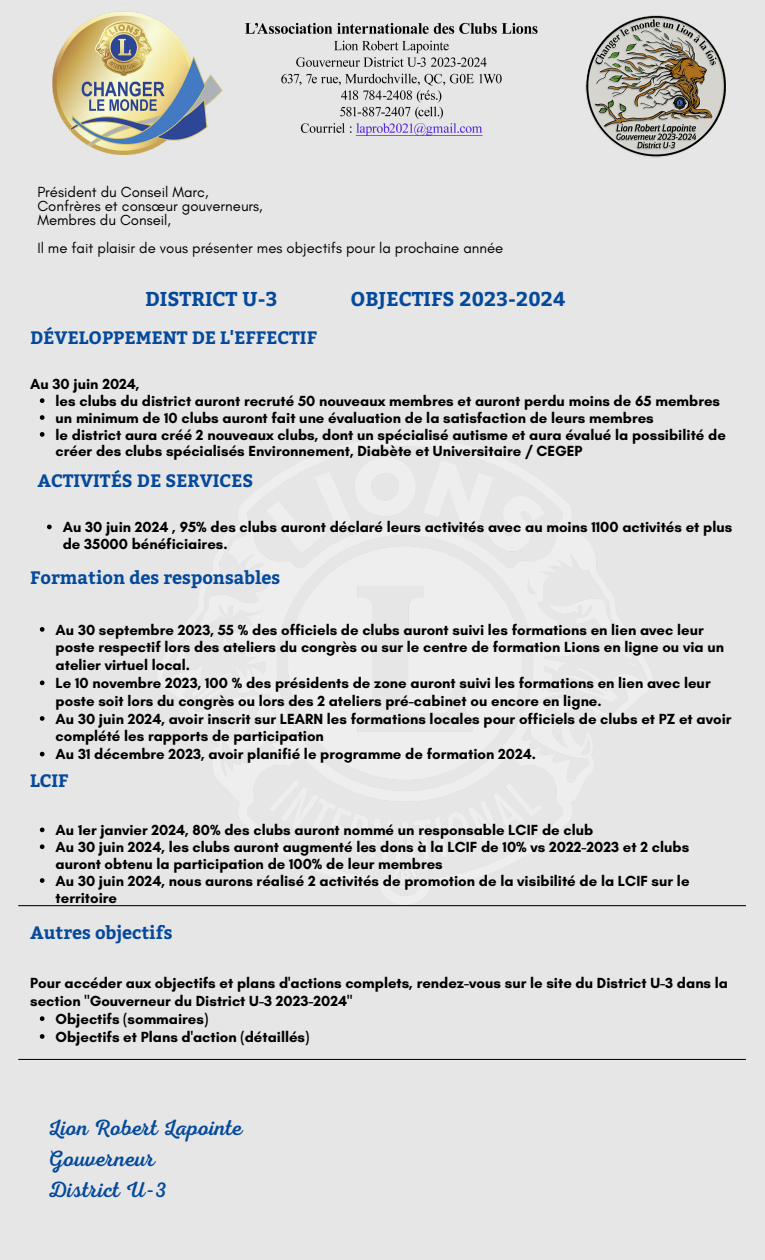
<style>
.page{position:relative;width:765px;height:1260px;background:#e6e6e6}
.page>*{position:absolute;margin:0;border:0;box-sizing:border-box;transform-origin:0 0}
.t1{font:22.25px "Nexa Script";color:#04499b}
.t2{font:700 20px "Bitter";color:#04499b}
.t3{font:700 19.88px "Bitter";color:#04499b}
.t4{font:700 17.88px "Bitter";color:#04499b}
.t5{font:700 14.88px/17.8px "Glacial Indifference";color:#000}
.t6{font:14.88px "Glacial Indifference";color:#000}
</style>
<div class="page">
<svg style="left:40px;top:398px;width:5px;height:5px"></svg>
<svg style="left:40px;top:415px;width:5px;height:5px"></svg>
<svg style="left:40px;top:432px;width:5px;height:5px"></svg>
<svg style="left:47px;top:525px;width:5px;height:4px"></svg>
<svg style="left:40px;top:627px;width:5px;height:5px"></svg>
<svg style="left:40px;top:680px;width:5px;height:5px"></svg>
<svg style="left:40px;top:716px;width:5px;height:5px"></svg>
<svg style="left:40px;top:752px;width:5px;height:4px"></svg>
<svg style="left:40px;top:828px;width:5px;height:4px"></svg>
<svg style="left:40px;top:844px;width:5px;height:5px"></svg>
<svg style="left:40px;top:878px;width:5px;height:5px"></svg>
<svg style="left:40px;top:1016px;width:5px;height:5px"></svg>
<svg style="left:40px;top:1034px;width:5px;height:5px"></svg>
<hr style="left:18px;top:905px;width:728px;height:1px;background:#000">
<hr style="left:18px;top:1059px;width:728px;height:1px;background:#000">
<img style="left:52px;top:11px;width:674px;height:147px">
<p class="t6" style="left:37px;top:183px;width:173px">Président du Conseil Marc,</p>
<p class="t6" style="left:37px;top:197px;width:227px">Confrères et consœur gouverneurs,</p>
<p class="t6" style="left:37px;top:211px;width:135px">Membres du Conseil,</p>
<p class="t6" style="left:37px;top:239px;width:468px">Il me fait plaisir de vous présenter mes objectifs pour la prochaine année</p>
<p class="t2" style="left:145px;top:284px;width:134px">DISTRICT U-3</p>
<p class="t3" style="left:350px;top:284px;width:217px">OBJECTIFS 2023-2024</p>
<p class="t4" style="left:30px;top:324px;width:288px">DÉVELOPPEMENT DE L'EFFECTIF</p>
<p class="t5" style="left:30px;top:375px;width:111px">Au 30 juin 2024,</p>
<p class="t5" style="left:56px;top:392px;width:666px">les clubs du district auront recruté 50 nouveaux membres et auront perdu moins de 65 membres</p>
<p class="t5" style="left:56px;top:409px;width:600px">un minimum de 10 clubs auront fait une évaluation de la satisfaction de leurs membres</p>
<p class="t5" style="left:56px;top:426px;width:672px;line-height:16.9px">le district aura créé 2 nouveaux clubs, dont un spécialisé autisme et aura évalué la possibilité de créer des clubs spécialisés Environnement, Diabète et Universitaire / CEGEP</p>
<p class="t4" style="left:37px;top:467px;width:217px">ACTIVITÉS DE SERVICES</p>
<p class="t5" style="left:63px;top:518px;width:671px;line-height:16.9px">Au 30 juin 2024 , 95% des clubs auront déclaré leurs activités avec au moins 1100 activités et plus de 35000 bénéficiaires.</p>
<p class="t4" style="left:30px;top:564px;width:252px">Formation des responsables</p>
<p class="t5" style="left:56px;top:620px;width:670px">Au 30 septembre 2023, 55 % des officiels de clubs auront suivi les formations en lien avec leur poste respectif lors des ateliers du congrès ou sur le centre de formation Lions en ligne ou via un atelier virtuel local.</p>
<p class="t5" style="left:56px;top:674px;width:657px">Le 10 novembre 2023, 100 % des présidents de zone auront suivi les formations en lien avec leur poste soit lors du congrès ou lors des 2 ateliers pré-cabinet ou encore en ligne.</p>
<p class="t5" style="left:56px;top:710px;width:677px">Au 30 juin 2024, avoir inscrit sur LEARN les formations locales pour officiels de clubs et PZ et avoir complété les rapports de participation</p>
<p class="t5" style="left:56px;top:745px;width:482px">Au 31 décembre 2023, avoir planifié le programme de formation 2024.</p>
<p class="t4" style="left:30px;top:768px;width:40px">LCIF</p>
<p class="t5" style="left:56px;top:821px;width:539px">Au 1er janvier 2024, 80% des clubs auront nommé un responsable LCIF de club</p>
<p class="t5" style="left:56px;top:838px;width:635px;line-height:16.9px">Au 30 juin 2024, les clubs auront augmenté les dons à la LCIF de 10% vs 2022-2023 et 2 clubs auront obtenu la participation de 100% de leur membres</p>
<p class="t5" style="left:56px;top:872px;width:635px;line-height:16.9px">Au 30 juin 2024, nous aurons réalisé 2 activités de promotion de la visibilité de la LCIF sur le territoire</p>
<p class="t4" style="left:30px;top:919px;width:144px">Autres objectifs</p>
<p class="t5" style="left:30px;top:974px;width:699px">Pour accéder aux objectifs et plans d'actions complets, rendez-vous sur le site du District U-3 dans la section "Gouverneur du District U-3 2023-2024"</p>
<p class="t5" style="left:56px;top:1010px;width:154px">Objectifs (sommaires)</p>
<p class="t5" style="left:56px;top:1028px;width:255px">Objectifs et Plans d'action (détaillés)</p>
<p class="t1" style="left:48px;top:1115px;width:196px">Lion Robert Lapointe</p>
<p class="t1" style="left:48px;top:1146px;width:109px">Gouverneur</p>
<p class="t1" style="left:48px;top:1177px;width:120px">District U-3</p>
</div>
